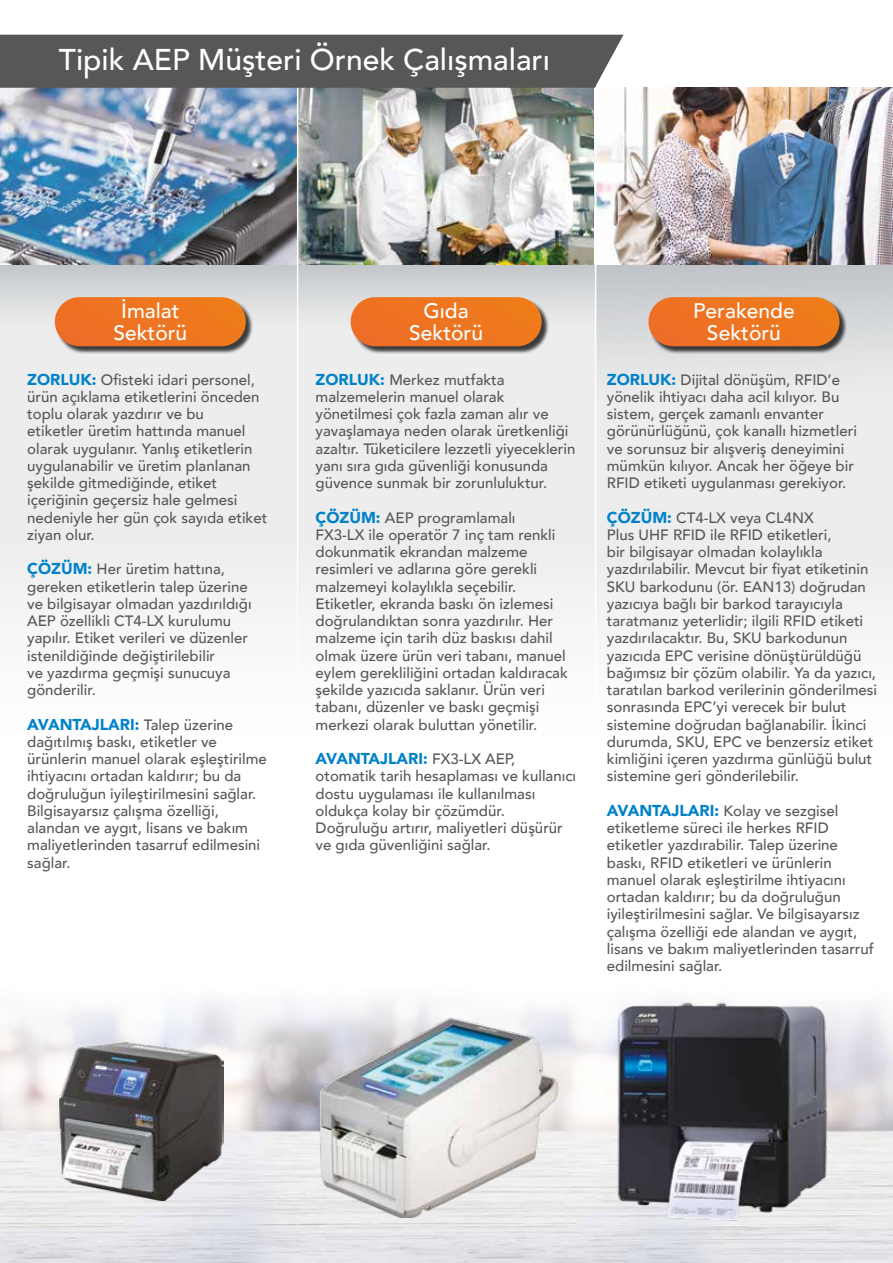
<style>
.page{position:relative;width:893px;height:1263px;background:#fff}
.page>*{position:absolute;margin:0;border:0;box-sizing:border-box;transform-origin:0 0}
.t1{font:500 30px "Avenir";color:#fff}
.t2{font:500 21px/22.5px "Avenir";color:#fff;text-align:center}
.t3{font:900 15.75px "Avenir";color:#0081c9}
.t4{font:500 15px/17.2px "Avenir";color:#575756}
.s1{font-weight:900;font-size:15.75px;color:#0081c9}
.s2{font-weight:500;font-size:15px;color:#575756}
</style>
<div class="page">
<img style="left:0;top:1001px;width:892px;height:262px">
<svg style="left:0;top:264px;width:297px;height:350px"></svg>
<svg style="left:596px;top:124px;width:297px;height:502px"></svg>
<img style="left:0;top:88px;width:297px;height:176px">
<svg style="left:298px;top:264px;width:297px;height:350px"></svg>
<img style="left:298px;top:88px;width:297px;height:176px">
<img style="left:596px;top:87px;width:296px;height:177px">
<div style="left:0;top:35px;width:624px;height:53px;background:#575756"></div>
<div style="left:56px;top:298px;width:198px;height:56px;background:#000;opacity:.75"></div>
<div style="left:55px;top:297px;width:191px;height:49px;background:#ee7521;border-radius:25px"></div>
<div style="left:650px;top:298px;width:197px;height:56px;background:#000;opacity:.75"></div>
<div style="left:648px;top:297px;width:191px;height:49px;background:#ee7521;border-radius:25px"></div>
<div style="left:352px;top:298px;width:197px;height:56px;background:#000;opacity:.75"></div>
<div style="left:351px;top:297px;width:191px;height:49px;background:#ee7521;border-radius:25px"></div>
<img style="left:599px;top:1001px;width:245px;height:227px">
<img style="left:60px;top:1042px;width:164px;height:158px">
<img style="left:316px;top:1015px;width:248px;height:203px">
<h1 class="t1" style="left:59px;top:34px;width:492px">Tipik AEP Müşteri Örnek Çalışmaları</h1>
<h2 class="t2" style="left:113px;top:298px;width:75px">İmalat<br>Sektörü</h2>
<h2 class="t2" style="left:693px;top:298px;width:103px">Perakende<br>Sektörü</h2>
<h2 class="t2" style="left:409px;top:298px;width:75px">Gıda<br>Sektörü</h2>
<p class="t4" style="left:316px;top:370px;width:261px"><span class="s1">ZORLUK:</span> Merkez mutfakta malzemelerin manuel olarak yönetilmesi çok fazla zaman alır ve yavaşlamaya neden olarak üretkenliği azaltır. Tüketicilere lezzetli yiyeceklerin yanı sıra gıda güvenliği konusunda güvence sunmak bir zorunluluktur.</p>
<p class="t4" style="left:316px;top:508px;width:254px"><span class="s1">ÇÖZÜM:</span> AEP programlamalı FX3-LX ile operatör 7 inç tam renkli dokunmatik ekrandan malzeme resimleri ve adlarına göre gerekli malzemeyi kolaylıkla seçebilir.<br>Etiketler, ekranda baskı ön izlemesi doğrulandıktan sonra yazdırılır. Her malzeme için tarih düz baskısı dahil olmak üzere ürün veri tabanı, manuel eylem gerekliliğini ortadan kaldıracak şekilde yazıcıda saklanır. Ürün veri tabanı, düzenler ve baskı geçmişi merkezi olarak buluttan yönetilir.</p>
<p class="t3" style="left:316px;top:745px;width:201px">AVANTAJLARI: <span class="s2">FX3-LX AEP,</span></p>
<p class="t4" style="left:316px;top:767px;width:262px">otomatik tarih hesaplaması ve kullanıcı dostu uygulaması ile kullanılması oldukça kolay bir çözümdür.<br>Doğruluğu artırır, maliyetleri düşürür ve gıda güvenliğini sağlar.</p>
<p class="t4" style="left:27px;top:370px;width:242px"><span class="s1">ZORLUK:</span> Ofisteki idari personel, ürün açıklama etiketlerini önceden toplu olarak yazdırır ve bu<br>etiketler üretim hattında manuel olarak uygulanır. Yanlış etiketlerin uygulanabilir ve üretim planlanan şekilde gitmediğinde, etiket içeriğinin geçersiz hale gelmesi nedeniyle her gün çok sayıda etiket ziyan olur.</p>
<p class="t4" style="left:27px;top:560px;width:226px"><span class="s1">ÇÖZÜM:</span> Her üretim hattına, gereken etiketlerin talep üzerine ve bilgisayar olmadan yazdırıldığı<br>AEP özellikli CT4-LX kurulumu yapılır. Etiket verileri ve düzenler istenildiğinde değiştirilebilir<br>ve yazdırma geçmişi sunucuya gönderilir.</p>
<p class="t3" style="left:27px;top:711px;width:208px">AVANTAJLARI: <span class="s2">Talep üzerine</span></p>
<p class="t4" style="left:27px;top:732px;width:241px">dağıtılmış baskı, etiketler ve ürünlerin manuel olarak eşleştirilme ihtiyacını ortadan kaldırır; bu da doğruluğun iyileştirilmesini sağlar.<br>Bilgisayarsız çalışma özelliği, alandan ve aygıt, lisans ve bakım maliyetlerinden tasarruf edilmesini sağlar.</p>
<p class="t4" style="left:607px;top:370px;width:252px"><span class="s1">ZORLUK:</span> Dijital dönüşüm, RFID’e yönelik ihtiyacı daha acil kılıyor. Bu sistem, gerçek zamanlı envanter görünürlüğünü, çok kanallı hizmetleri ve sorunsuz bir alışveriş deneyimini mümkün kılıyor. Ancak her öğeye bir RFID etiketi uygulanması gerekiyor.</p>
<p class="t4" style="left:607px;top:508px;width:272px"><span class="s1">ÇÖZÜM:</span> CT4-LX veya CL4NX<br>Plus UHF RFID ile RFID etiketleri,<br>bir bilgisayar olmadan kolaylıkla yazdırılabilir. Mevcut bir fiyat etiketinin SKU barkodunu (ör. EAN13) doğrudan yazıcıya bağlı bir barkod tarayıcıyla taratmanız yeterlidir; ilgili RFID etiketi yazdırılacaktır. Bu, SKU barkodunun yazıcıda EPC verisine dönüştürüldüğü bağımsız bir çözüm olabilir. Ya da yazıcı, taratılan barkod verilerinin gönderilmesi sonrasında EPC’yi verecek bir bulut sistemine doğrudan bağlanabilir. İkinci durumda, SKU, EPC ve benzersiz etiket kimliğini içeren yazdırma günlüğü bulut sistemine geri gönderilebilir.</p>
<p class="t4" style="left:607px;top:801px;width:268px"><span class="s1">AVANTAJLARI:</span> Kolay ve sezgisel etiketleme süreci ile herkes RFID etiketler yazdırabilir. Talep üzerine baskı, RFID etiketleri ve ürünlerin manuel olarak eşleştirilme ihtiyacını ortadan kaldırır; bu da doğruluğun iyileştirilmesini sağlar. Ve bilgisayarsız çalışma özelliği ede alandan ve aygıt, lisans ve bakım maliyetlerinden tasarruf edilmesini sağlar.</p>
</div>
